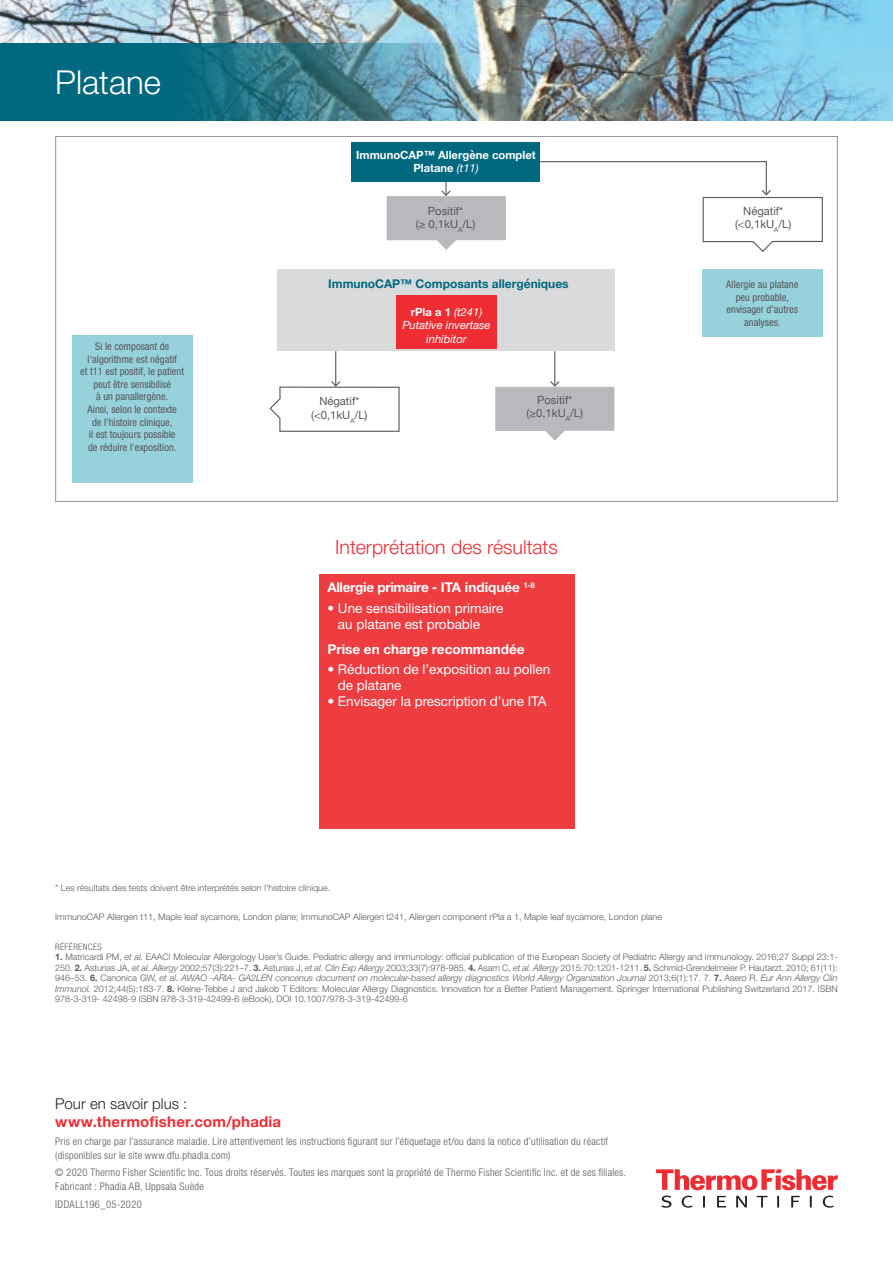
<style>
.page{position:relative;width:893px;height:1263px;background:#fff}
.page>*{position:absolute;margin:0;border:0;box-sizing:border-box;transform-origin:0 0}
.t1{font:300 33px "Helvetica Neue LT Std";color:#fff}
.t2{font:300 19.5px "Helvetica Neue LT Std";color:#ee2d33}
.t3{font:700 15px "Helvetica Neue LT Std";letter-spacing:.015em;color:#ee2d33}
.t4{font:300 15px "Helvetica Neue LT Std";letter-spacing:.005em;color:#231f20}
.t5{font:13.5px/16.2px "Helvetica Neue LT Std";color:#fff}
.t6{font:700 13.5px "Helvetica Neue LT Std";letter-spacing:-.02em;color:#fff}
.t7{font:700 13.5px "Helvetica Neue LT Std";color:#fff}
.t8{font:700 12px "Helvetica Neue";color:#00687f}
.t9{font:11.25px/13.5px "Helvetica Neue";color:#57585a;text-align:center}
.t10{font:700 11.25px/13.5px "Helvetica Neue";color:#fff;text-align:center}
.t11{font:italic 11.25px/13.5px "Helvetica Neue";color:#fff;text-align:center}
.t12{font:300 condensed 10.5px/13.5px "Helvetica Neue LT Std";letter-spacing:.025em;color:#57585a}
.t13{font:condensed 10.5px/12.6px "Helvetica Neue LT Std";color:#57585a;text-align:center}
.t14{font:300 9px/10.5px "Helvetica Neue LT Std";color:#57585a}
.t15{font:italic 300 9px "Helvetica Neue";color:#57585a}
.t16{font:300 condensed 9px "Helvetica Neue LT Std";letter-spacing:.045em;color:#57585a}
.s1{font-weight:400;font-style:italic}
.s2{font-weight:700;font-style:normal}
.s3{font-weight:700}
.s4{font-family:"Helvetica Neue";font-style:italic}
.s5{font-family:"Helvetica Neue LT Std";font-style:normal}
.s6{font-family:"Helvetica Neue LT Std";font-weight:700;font-style:normal}
</style>
<div class="page">
<img style="left:0;top:0;width:893px;height:120px">
<svg style="left:0;top:43px;width:481px;height:77px;background:#2c7b8d"></svg>
<svg style="left:656px;top:1169px;width:182px;height:39px"></svg>
<div style="left:319px;top:574px;width:255px;height:255px;background:#ee3d41"></div>
<div style="left:277px;top:270px;width:338px;height:81px;background:#d9dadc"></div>
<div style="left:396px;top:296px;width:101px;height:53px;background:#ee2d33"></div>
<div style="left:351px;top:142px;width:189px;height:40px;background:#00687f"></div>
<hr style="left:335px;top:351px;width:1px;height:35px;background:#57585a">
<svg style="left:269px;top:381px;width:131px;height:51px"></svg>
<hr style="left:554px;top:351px;width:1px;height:35px;background:#57585a">
<svg style="left:495px;top:381px;width:119px;height:60px"></svg>
<svg style="left:387px;top:182px;width:119px;height:68px"></svg>
<svg style="left:540px;top:161px;width:283px;height:91px"></svg>
<div style="left:702px;top:270px;width:121px;height:67px;background:#97d1dc"></div>
<div style="left:72px;top:336px;width:121px;height:147px;background:#97d1dc"></div>
<h1 class="t1" style="left:55px;top:62px;width:107px">Platane</h1>
<p class="t13" style="left:80px;top:340px;width:105px">Si le composant de l'algorithme est négatif<br>et t11 est positif, le patient peut être sensibilisé<br>à un panallergène.<br>Ainsi, selon le contexte<br>de l'histoire clinique,<br>il est toujours possible<br>de réduire l'exposition.</p>
<p class="t10" style="left:356px;top:148px;width:181px">ImmunoCAP™ Allergène complet<br>Platane <span class="s1">(t11)</span></p>
<p class="t9" style="left:416px;top:204px;width:61px">Positif*<br>(≥ 0,1kU<sub>A</sub>/L)</p>
<h3 class="t8" style="left:328px;top:274px;width:242px">ImmunoCAP™ Composants allergéniques</h3>
<p class="t11" style="left:402px;top:305px;width:90px"><span class="s2">rPla a 1</span> (t241)<br>Putative invertase inhibitor</p>
<p class="t9" style="left:311px;top:394px;width:58px">Négatif* (&lt;0,1kU<sub>A</sub>/L)</p>
<p class="t9" style="left:527px;top:393px;width:58px">Positif* (≥0,1kU<sub>A</sub>/L)</p>
<h2 class="t2" style="left:335px;top:535px;width:224px">Interprétation des résultats</h2>
<h3 class="t6" style="left:327px;top:579px;width:209px">Allergie primaire - ITA indiquée <sup>1-8</sup></h3>
<h3 class="t5" style="left:338px;top:600px;width:167px;text-indent:-11px">• Une sensibilisation primaire au platane est probable</h3>
<h3 class="t7" style="left:327px;top:640px;width:199px">Prise en charge recommandée</h3>
<h3 class="t5" style="left:338px;top:661px;width:214px;text-indent:-11px">• Réduction de l’exposition au pollen de platane</h3>
<h3 class="t5" style="left:327px;top:693px;width:221px">• Envisager la prescription d’une ITA</h3>
<p class="t9" style="left:735px;top:204px;width:58px">Négatif* (&lt;0,1kU<sub>A</sub>/L)</p>
<p class="t13" style="left:726px;top:278px;width:74px">Allergie au platane peu probable, envisager d’autres analyses.</p>
<p class="t14" style="left:55px;top:882px;width:276px">* Les résultats des tests doivent être interprétés selon l’histoire clinique.</p>
<p class="t14" style="left:55px;top:912px;width:608px">ImmunoCAP Allergen t11, Maple leaf sycamore, London plane; ImmunoCAP Allergen t241, Allergen component rPla a 1, Maple leaf sycamore, London plane</p>
<p class="t16" style="left:55px;top:941px;width:48px">RÉFÉRENCES</p>
<p class="t14" style="left:55px;top:952px;width:784px"><span class="s3">1.</span> Matricardi PM, <span class="s4">et al.</span> EAACI Molecular Allergology User’s Guide. Pediatric allergy and immunology: official publication of the European Society of Pediatric Allergy and Immunology. 2016;27 Suppl 23:1-<br>250. <span class="s3">2.</span> Asturias JA, <span class="s4">et al. Allergy</span> 2002;57(3):221–7. <span class="s3">3.</span> Asturias J, <span class="s4">et al. Clin Exp Allergy</span> 2003;33(7):978-985. <span class="s3">4.</span> Asam C, <span class="s4">et al. Allergy</span> 2015:70:1201-1211. <span class="s3">5.</span> Schmid-Grendelmeier P. Hautarzt. 2010; 61(11):</p>
<p class="t15" style="left:55px;top:971px;width:784px"><span class="s5">946–53.</span> <span class="s6">6.</span> <span class="s5">Canonica GW,</span> et al. AWAO -ARIA- GA2LEN concenus document on molecular-based allergy diagnostics World Allergy Organization Journal <span class="s5">2013;6(1):17. 7.</span> <span class="s6">7.</span> <span class="s5">Asero R.</span> Eur Ann Allergy Clin</p>
<p class="t14" style="left:55px;top:983px;width:784px"><span class="s4">Immunol.</span> 2012;44(5):183-7. <span class="s3">8.</span> Kleine-Tebbe J and Jakob T Editors: Molecular Allergy Diagnostics. Innovation for a Better Patient Management. Springer International Publishing Switzerland 2017. ISBN<br>978-3-319- 42498-9 ISBN 978-3-319-42499-6 (eBook), DOI 10.1007/978-3-319-42499-6</p>
<h3 class="t4" style="left:55px;top:1095px;width:134px">Pour en savoir plus :</h3>
<h3 class="t3" style="left:55px;top:1113px;width:227px">www.thermofisher.com/phadia</h3>
<p class="t12" style="left:55px;top:1135px;width:554px">Pris en charge par l’assurance maladie. Lire attentivement les instructions figurant sur l’étiquetage et/ou dans la notice d’utilisation du réactif (disponibles sur le site www.dfu.phadia.com)</p>
<p class="t12" style="left:55px;top:1166px;width:572px">© 2020 Thermo Fisher Scientific Inc. Tous droits réservés. Toutes les marques sont la propriété de Thermo Fisher Scientific Inc. et de ses filiales.<br>Fabricant : Phadia AB, Uppsala Suède</p>
<p class="t12" style="left:55px;top:1197px;width:88px">IDDALL196_05-2020</p>
</div>
